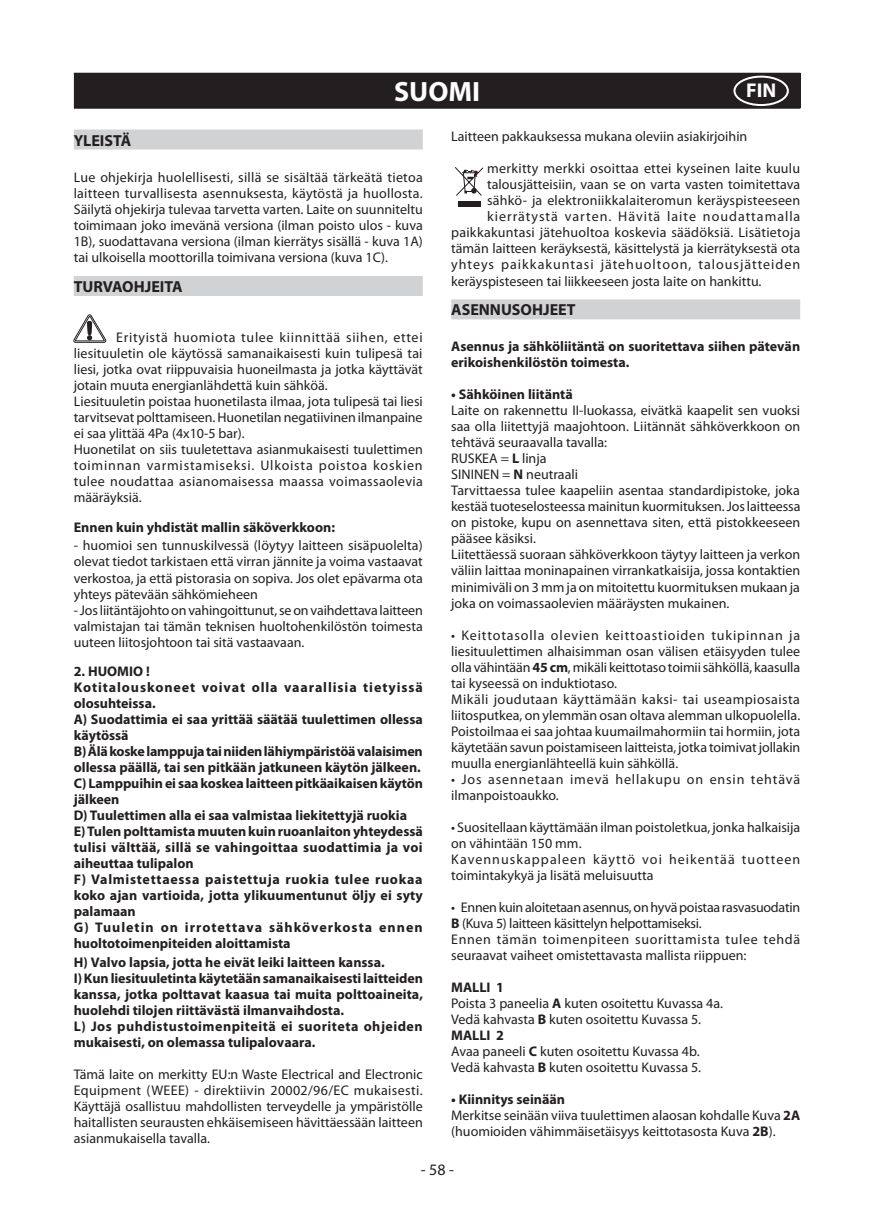
<style>
.page{position:relative;width:874px;height:1225px;background:#fff}
.page>*{position:absolute;margin:0;border:0;box-sizing:border-box;transform-origin:0 0}
.LINGUA_FILETTO_NERO{font:700 28px "Myriad Pro";color:#fff}
.t1{font:700 20px "Myriad Pro";color:#fff}
.t2{font:700 16px "Myriad Pro";color:#231f20}
.t3{font:16px "Myriad Pro";color:#231f20}
.t4{font:14px/16px "Myriad Pro";color:#231f20;text-align:justify}
.t5{font:700 14px/16px "Myriad Pro";color:#231f20}
.t6{font:14px "Myriad Pro";letter-spacing:.02em;color:#231f20}
.t7{font:14px/16px "Myriad Pro";letter-spacing:-.02em;color:#231f20}
.t8{font:14px "Myriad Pro";letter-spacing:.07em;color:#231f20}
.t9{font:700 14px/16px "Myriad Pro";letter-spacing:.035em;color:#231f20}
.t10{font:14px/16px "Myriad Pro";letter-spacing:.065em;color:#231f20}
.t11{font:700 14px/16px "Myriad Pro";letter-spacing:.06em;color:#231f20}
.t12{font:700 14px/16px "Myriad Pro";letter-spacing:.065em;color:#231f20}
.t13{font:14px/16px "Myriad Pro";letter-spacing:.06em;color:#231f20}
.s1{font-weight:700}
</style>
<div class="page">
<div style="left:74px;top:73px;width:726px;height:22px;background:#231f20"></div>
<div style="left:74px;top:95px;width:726px;height:14px;background:#231f20"></div>
<div style="left:733px;top:76px;width:55px;height:30px;border:2px solid #fff;border-radius:50%"></div>
<div style="left:74px;top:129px;width:348px;height:20px;background:#d1d2d4"></div>
<div style="left:74px;top:276px;width:348px;height:20px;background:#d1d2d4"></div>
<svg style="left:74px;top:314px;width:32px;height:28px"></svg>
<div style="left:451px;top:299px;width:348px;height:20px;background:#d1d2d4"></div>
<div style="left:458px;top:201px;width:22px;height:6px;background:#231f20"></div>
<svg style="left:455px;top:167px;width:28px;height:29px"></svg>
<p class="LINGUA_FILETTO_NERO" style="left:394px;top:73px;width:87px">SUOMI</p>
<p class="t1" style="left:745px;top:77px;width:32px">FIN</p>
<p class="t4" style="left:451px;top:128px;width:297px">Laitteen pakkauksessa mukana oleviin asiakirjoihin</p>
<p class="t6" style="left:487px;top:160px;width:314px">merkitty merkki osoittaa ettei kyseinen laite kuulu</p>
<p class="t4" style="left:487px;top:176px;width:314px">talousjätteisiin, vaan se on varta vasten toimitettava</p>
<p class="t4" style="left:487px;top:192px;width:314px">sähkö- ja elektroniikkalaiteromun keräyspisteeseen</p>
<p class="t8" style="left:487px;top:208px;width:315px">kierrätystä varten. Hävitä laite noudattamalla</p>
<p class="t6" style="left:451px;top:224px;width:350px">paikkakuntasi jätehuoltoa koskevia säädöksiä. Lisätietoja</p>
<p class="t4" style="left:451px;top:240px;width:350px">tämän laitteen keräyksestä, käsittelystä ja kierrätyksestä ota</p>
<p class="t8" style="left:451px;top:256px;width:350px">yhteys paikkakuntasi jätehuoltoon, talousjätteiden</p>
<p class="t4" style="left:451px;top:273px;width:312px">keräyspisteseen tai liikkeeseen josta laite on hankittu.</p>
<p class="t2" style="left:451px;top:299px;width:126px">ASENNUSOHJEET</p>
<p class="t5" style="left:451px;top:338px;width:350px">Asennus ja sähköliitäntä on suoritettava siihen pätevän erikoishenkilöstön toimesta.</p>
<p class="t5" style="left:451px;top:386px;width:123px">• Sähköinen liitäntä</p>
<p class="t4" style="left:451px;top:402px;width:350px">Laite on rakennettu II-luokassa, eivätkä kaapelit sen vuoksi saa olla liitettyjä maajohtoon. Liitännät sähköverkkoon on tehtävä seuraavalla tavalla:</p>
<p class="t4" style="left:451px;top:450px;width:97px">RUSKEA = <span class="s1">L</span> linja</p>
<p class="t4" style="left:451px;top:466px;width:128px">SININEN = <span class="s1">N</span> neutraali</p>
<p class="t4" style="left:451px;top:482px;width:350px">Tarvittaessa tulee kaapeliin asentaa standardipistoke, joka kestää tuoteselosteessa mainitun kuormituksen. Jos laitteessa on pistoke, kupu on asennettava siten, että pistokkeeseen pääsee käsiksi.</p>
<p class="t4" style="left:451px;top:546px;width:350px">Liitettäessä suoraan sähköverkkoon täytyy laitteen ja verkon väliin laittaa moninapainen virrankatkaisija, jossa kontaktien minimiväli on 3 mm ja on mitoitettu kuormituksen mukaan ja joka on voimassaolevien määräysten mukainen.</p>
<p class="t4" style="left:451px;top:626px;width:350px">• Keittotasolla olevien keittoastioiden tukipinnan ja liesituulettimen alhaisimman osan välisen etäisyyden tulee olla vähintään <span class="s1">45 cm</span>, mikäli keittotaso toimii sähköllä, kaasulla tai kyseessä on induktiotaso.</p>
<p class="t4" style="left:451px;top:690px;width:350px">Mikäli joudutaan käyttämään kaksi- tai useampiosaista liitosputkea, on ylemmän osan oltava alemman ulkopuolella.<br>Poistoilmaa ei saa johtaa kuumailmahormiin tai hormiin, jota käytetään savun poistamiseen laitteista, jotka toimivat jollakin muulla energianlähteellä kuin sähköllä.</p>
<p class="t13" style="left:451px;top:770px;width:350px">• Jos asennetaan imevä hellakupu on ensin tehtävä ilmanpoistoaukko.</p>
<p class="t4" style="left:451px;top:818px;width:350px">• Suositellaan käyttämään ilman poistoletkua, jonka halkaisija on vähintään 150 mm.</p>
<p class="t10" style="left:451px;top:850px;width:350px">Kavennuskappaleen käyttö voi heikentää tuotteen toimintakykyä ja lisätä meluisuutta</p>
<p class="t7" style="left:451px;top:898px;width:350px">• Ennen kuin aloitetaan asennus, on hyvä poistaa rasvasuodatin<br><span class="s1">B</span> (Kuva 5) laitteen käsittelyn helpottamiseksi.</p>
<p class="t4" style="left:451px;top:930px;width:350px">Ennen tämän toimenpiteen suorittamista tulee tehdä seuraavat vaiheet omistettavasta mallista riippuen:</p>
<p class="t5" style="left:451px;top:978px;width:54px">MALLI 1</p>
<p class="t4" style="left:451px;top:994px;width:273px">Poista 3 paneelia <span class="s1">A</span> kuten osoitettu Kuvassa 4a.</p>
<p class="t4" style="left:451px;top:1010px;width:251px">Vedä kahvasta <span class="s1">B</span> kuten osoitettu Kuvassa 5.</p>
<p class="t5" style="left:451px;top:1026px;width:54px">MALLI 2</p>
<p class="t4" style="left:451px;top:1042px;width:250px">Avaa paneeli <span class="s1">C</span> kuten osoitettu Kuvassa 4b.</p>
<p class="t4" style="left:451px;top:1058px;width:251px">Vedä kahvasta <span class="s1">B</span> kuten osoitettu Kuvassa 5.</p>
<p class="t5" style="left:451px;top:1090px;width:115px">• Kiinnitys seinään</p>
<p class="t4" style="left:451px;top:1106px;width:350px">Merkitse seinään viiva tuulettimen alaosan kohdalle Kuva <span class="s1">2A </span>(huomioiden vähimmäisetäisyys keittotasosta Kuva <span class="s1">2B</span>).</p>
<p class="t3" style="left:420px;top:1159px;width:35px">- 58 -</p>
<p class="t2" style="left:74px;top:130px;width:59px">YLEISTÄ</p>
<p class="t4" style="left:74px;top:168px;width:350px">Lue ohjekirja huolellisesti, sillä se sisältää tärkeätä tietoa laitteen turvallisesta asennuksesta, käytöstä ja huollosta.<br>Säilytä ohjekirja tulevaa tarvetta varten. Laite on suunniteltu toimimaan joko imevänä versiona (ilman poisto ulos - kuva 1B), suodattavana versiona (ilman kierrätys sisällä - kuva 1A) tai ulkoisella moottorilla toimivana versiona (kuva 1C).</p>
<p class="t2" style="left:74px;top:276px;width:110px">TURVAOHJEITA</p>
<p class="t4" style="left:74px;top:329px;width:350px;text-indent:42px">Erityistä huomiota tulee kiinnittää siihen, ettei liesituuletin ole käytössä samanaikaisesti kuin tulipesä tai liesi, jotka ovat riippuvaisia huoneilmasta ja jotka käyttävät jotain muuta energianlähdettä kuin sähköä.</p>
<p class="t4" style="left:74px;top:393px;width:350px">Liesituuletin poistaa huonetilasta ilmaa, jota tulipesä tai liesi tarvitsevat polttamiseen. Huonetilan negatiivinen ilmanpaine ei saa ylittää 4Pa (4x10-5 bar).</p>
<p class="t4" style="left:74px;top:441px;width:350px">Huonetilat on siis tuuletettava asianmukaisesti tuulettimen toiminnan varmistamiseksi. Ulkoista poistoa koskien tulee noudattaa asianomaisessa maassa voimassaolevia määräyksiä.</p>
<p class="t5" style="left:74px;top:518px;width:262px">Ennen kuin yhdistät mallin säköverkkoon:</p>
<p class="t4" style="left:74px;top:537px;width:350px">- huomioi sen tunnuskilvessä (löytyy laitteen sisäpuolelta) olevat tiedot tarkistaen että virran jännite ja voima vastaavat verkostoa, ja että pistorasia on sopiva. Jos olet epävarma ota yhteys pätevään sähkömieheen</p>
<p class="t4" style="left:74px;top:601px;width:350px">- Jos liitäntäjohto on vahingoittunut, se on vaihdettava laitteen valmistajan tai tämän teknisen huoltohenkilöstön toimesta uuteen liitosjohtoon tai sitä vastaavaan.</p>
<p class="t5" style="left:74px;top:662px;width:77px">2. HUOMIO !</p>
<p class="t12" style="left:74px;top:678px;width:350px">Kotitalouskoneet voivat olla vaarallisia tietyissä olosuhteissa.</p>
<p class="t5" style="left:74px;top:710px;width:350px">A) Suodattimia ei saa yrittää säätää tuulettimen ollessa käytössä</p>
<p class="t5" style="left:74px;top:742px;width:350px">B) Älä koske lamppuja tai niiden lähiympäristöä valaisimen ollessa päällä, tai sen pitkään jatkuneen käytön jälkeen.</p>
<p class="t5" style="left:74px;top:774px;width:350px">C) Lamppuihin ei saa koskea laitteen pitkäaikaisen käytön jälkeen</p>
<p class="t5" style="left:74px;top:806px;width:335px">D) Tuulettimen alla ei saa valmistaa liekitettyjä ruokia</p>
<p class="t5" style="left:74px;top:822px;width:350px;text-align:justify">E) Tulen polttamista muuten kuin ruoanlaiton yhteydessä tulisi välttää, sillä se vahingoittaa suodattimia ja voi aiheuttaa tulipalon</p>
<p class="t5" style="left:74px;top:870px;width:350px;text-align:justify">F) Valmistettaessa paistettuja ruokia tulee ruokaa koko ajan vartioida, jotta ylikuumentunut öljy ei syty palamaan</p>
<p class="t11" style="left:74px;top:918px;width:350px">G) Tuuletin on irrotettava sähköverkosta ennen huoltotoimenpiteiden aloittamista</p>
<p class="t5" style="left:74px;top:953px;width:312px">H) Valvo lapsia, jotta he eivät leiki laitteen kanssa.</p>
<p class="t5" style="left:74px;top:969px;width:350px;text-align:justify">I) Kun liesituuletinta käytetään samanaikaisesti laitteiden kanssa, jotka polttavat kaasua tai muita polttoaineita, huolehdi tilojen riittävästä ilmanvaihdosta.</p>
<p class="t9" style="left:74px;top:1017px;width:350px">L) Jos puhdistustoimenpiteitä ei suoriteta ohjeiden mukaisesti, on olemassa tulipalovaara.</p>
<p class="t4" style="left:74px;top:1065px;width:350px">Tämä laite on merkitty EU:n Waste Electrical and Electronic Equipment (WEEE) - direktiivin 20002/96/EC mukaisesti.<br>Käyttäjä osallistuu mahdollisten terveydelle ja ympäristölle haitallisten seurausten ehkäisemiseen hävittäessään laitteen asianmukaisella tavalla.</p>
</div>
